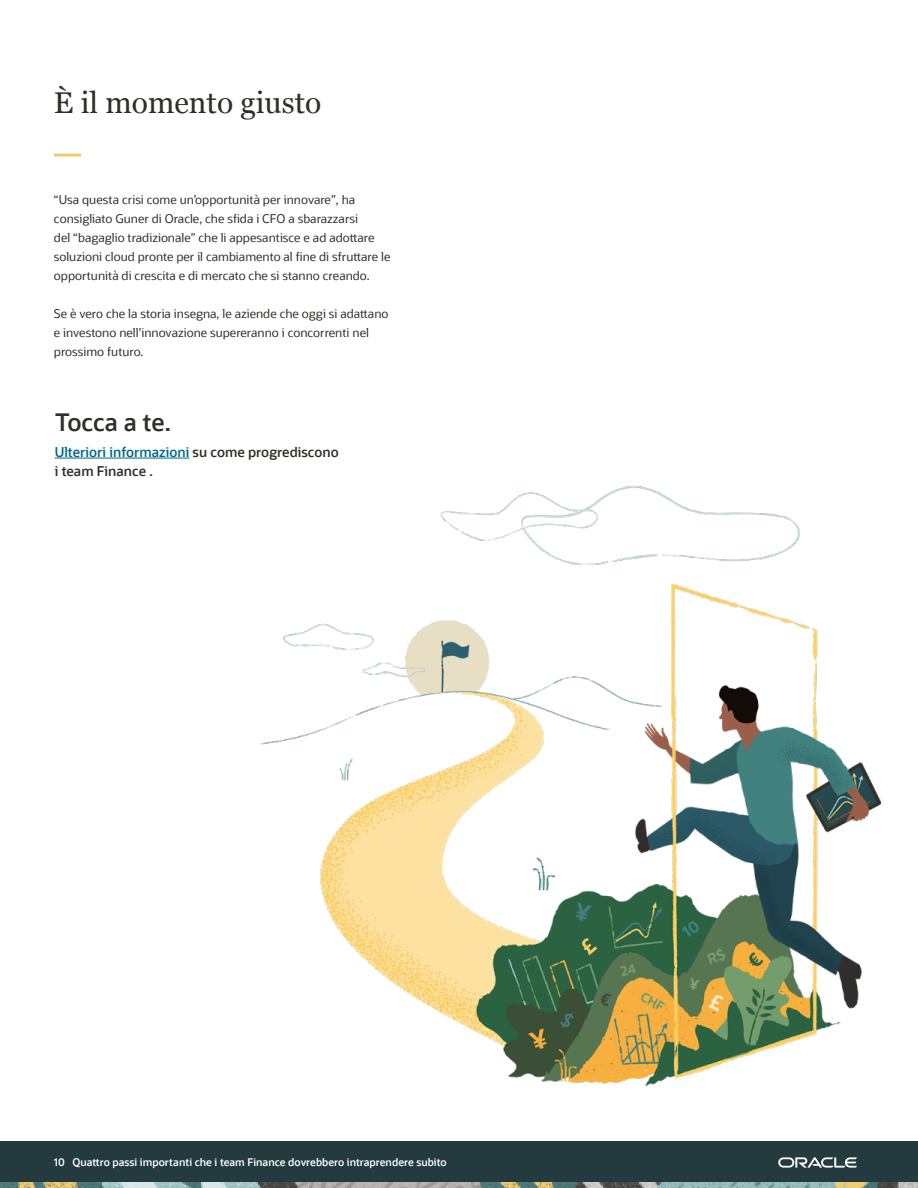
<style>
.page{position:relative;width:918px;height:1188px;background:#fff}
.page>*{position:absolute;margin:0;border:0;box-sizing:border-box;transform-origin:0 0}
.t1{font:30px "Georgia";color:#312d2a}
.t2{font:600 24px "Oracle Sans";color:#312d2a}
.t3{font:600 13.5px/18.9px "Oracle Sans";color:#312d2a}
.t4{font:12px/18.9px "Oracle Sans";color:#312d2a}
.t5{font:600 10.5px "Oracle Sans";color:#fff}
.s1{color:#00688c}
</style>
<div class="page">
<img style="left:260px;top:485px;width:622px;height:601px">
<div style="left:54px;top:154px;width:27px;height:3px;border:2px solid #f0cc71"></div>
<hr style="left:55px;top:458px;width:134px;height:1px;background:#00688c">
<div style="left:0;top:1142px;width:918px;height:40px;background:#233b3f"></div>
<img style="left:0;top:1182px;width:918px;height:6px">
<svg style="left:778px;top:1157px;width:79px;height:11px"></svg>
<p class="t1" style="left:54px;top:80px;width:269px">È il momento giusto</p>
<p class="t4" style="left:54px;top:191px;width:338px">“Usa questa crisi come un’opportunità per innovare”, ha consigliato Guner di Oracle, che sfida i CFO a sbarazzarsi<br>del “bagaglio tradizionale” che li appesantisce e ad adottare soluzioni cloud pronte per il cambiamento al fine di sfruttare le opportunità di crescita e di mercato che si stanno creando.</p>
<p class="t4" style="left:54px;top:304px;width:336px">Se è vero che la storia insegna, le aziende che oggi si adattano e investono nell’innovazione supereranno i concorrenti nel prossimo futuro.</p>
<p class="t2" style="left:55px;top:407px;width:118px">Tocca a te.</p>
<p class="t3" style="left:55px;top:443px;width:286px"><span class="s1">Ulteriori informazioni</span> su come progrediscono i team Finance .</p>
<p class="t5" style="left:54px;top:1155px;width:394px">10 Quattro passi importanti che i team Finance dovrebbero intraprendere subito</p>
</div>
